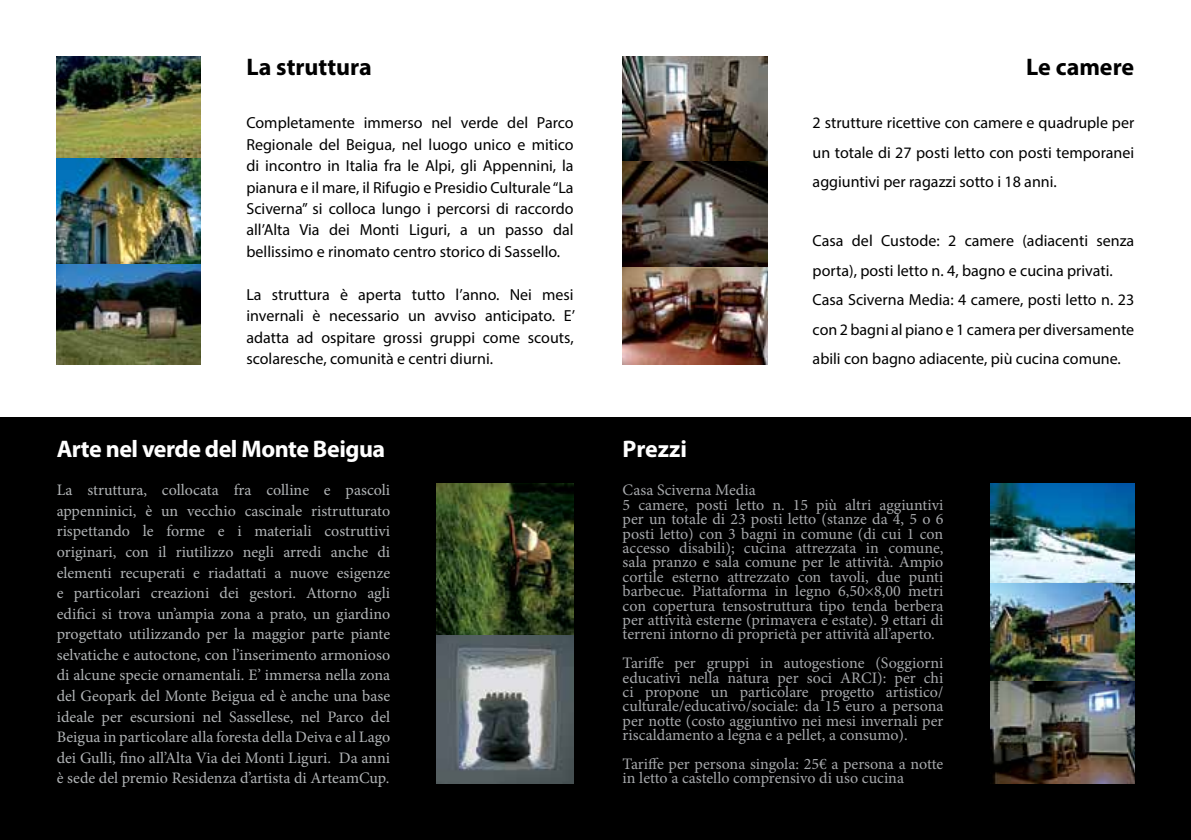
<style>
.page{position:relative;width:1191px;height:840px;background:#fff}
.page>*{position:absolute;margin:0;border:0;box-sizing:border-box;transform-origin:0 0}
.t1{font:700 24px "Myriad Pro";letter-spacing:-.02em;color:#fff}
.t2{font:700 24px "Myriad Pro";color:#000}
.t3{font:16px/14.4px "Minion Pro";color:#a7a9ac}
.t4{font:16px/21.4px "Myriad Pro";color:#000;text-align:justify}
.t5{font:16px/20.6px "Minion Pro";color:#b1b4b6;text-align:justify}
</style>
<div class="page">
<div style="left:0;top:417px;width:1191px;height:422px;background:#000"></div>
<img style="left:57px;top:57px;width:144px;height:102px">
<img style="left:622px;top:266px;width:145px;height:98px">
<img style="left:57px;top:159px;width:144px;height:105px">
<img style="left:622px;top:161px;width:145px;height:105px">
<img style="left:622px;top:57px;width:145px;height:104px">
<img style="left:990px;top:483px;width:144px;height:299px">
<img style="left:437px;top:483px;width:136px;height:299px">
<img style="left:57px;top:264px;width:144px;height:100px">
<h1 class="t2" style="left:246px;top:51px;width:127px">La struttura</h1>
<h1 class="t2" style="left:1026px;top:51px;width:110px">Le camere</h1>
<p class="t4" style="left:246px;top:112px;width:329px">Completamente immerso nel verde del Parco Regionale del Beigua, nel luogo unico e mitico di incontro in Italia fra le Alpi, gli Appennini, la pianura e il mare, il Rifugio e Presidio Culturale “La Sciverna” si colloca lungo i percorsi di raccordo all’Alta Via dei Monti Liguri, a un passo dal bellissimo e rinomato centro storico di Sassello.</p>
<p class="t4" style="left:246px;top:283px;width:330px">La struttura è aperta tutto l’anno. Nei mesi invernali è necessario un avviso anticipato. E’ adatta ad ospitare grossi gruppi come scouts, scolaresche, comunità e centri diurni.</p>
<h1 class="t1" style="left:57px;top:433px;width:330px">Arte nel verde del Monte Beigua</h1>
<h1 class="t1" style="left:622px;top:433px;width:66px">Prezzi</h1>
<p class="t4" style="left:812px;top:108px;width:323px;line-height:29.4px">2 strutture ricettive con camere e quadruple per un totale di 27 posti letto con posti temporanei aggiuntivi per ragazzi sotto i 18 anni.</p>
<p class="t4" style="left:812px;top:226px;width:323px;line-height:29.4px;text-align:left">Casa del Custode: 2 camere (adiacenti senza porta), posti letto n. 4, bagno e cucina privati.<br>Casa Sciverna Media: 4 camere, posti letto n. 23 con 2 bagni al piano e 1 camera per diversamente abili con bagno adiacente, più cucina comune.</p>
<p class="t5" style="left:57px;top:479px;width:335px">La struttura, collocata fra colline e pascoli appenninici, è un vecchio cascinale ristrutturato rispettando le forme e i materiali costruttivi originari, con il riutilizzo negli arredi anche di elementi recuperati e riadattati a nuove esigenze e particolari creazioni dei gestori. Attorno agli edifici si trova un’ampia zona a prato, un giardino progettato utilizzando per la maggior parte piante selvatiche e autoctone, con l’inserimento armonioso di alcune specie ornamentali. E’ immersa nella zona del Geopark del Monte Beigua ed è anche una base ideale per escursioni nel Sassellese, nel Parco del Beigua in particolare alla foresta della Deiva e al Lago dei Gulli, fino all’Alta Via dei Monti Liguri. Da anni è sede del premio Residenza d’artista di ArteamCup.</p>
<p class="t3" style="left:622px;top:483px;width:322px">Casa Sciverna Media<br>5 camere, posti letto n. 15 più altri aggiuntivi per un totale di 23 posti letto (stanze da 4, 5 o 6 posti letto) con 3 bagni in comune (di cui 1 con accesso disabili); cucina attrezzata in comune, sala pranzo e sala comune per le attività. Ampio cortile esterno attrezzato con tavoli, due punti barbecue. Piattaforma in legno 6,50×8,00 metri con copertura tensostruttura tipo tenda berbera per attività esterne (primavera e estate). 9 ettari di terreni intorno di proprietà per attività all’aperto.</p>
<p class="t3" style="left:622px;top:655px;width:322px;text-align:justify">Tariffe per gruppi in autogestione (Soggiorni educativi nella natura per soci ARCI): per chi ci propone un particolare progetto artistico/ culturale/educativo/sociale: da 15 euro a persona per notte (costo aggiuntivo nei mesi invernali per riscaldamento a legna e a pellet, a consumo).</p>
<p class="t3" style="left:622px;top:756px;width:322px">Tariffe per persona singola: 25€ a persona a notte in letto a castello comprensivo di uso cucina</p>
</div>
